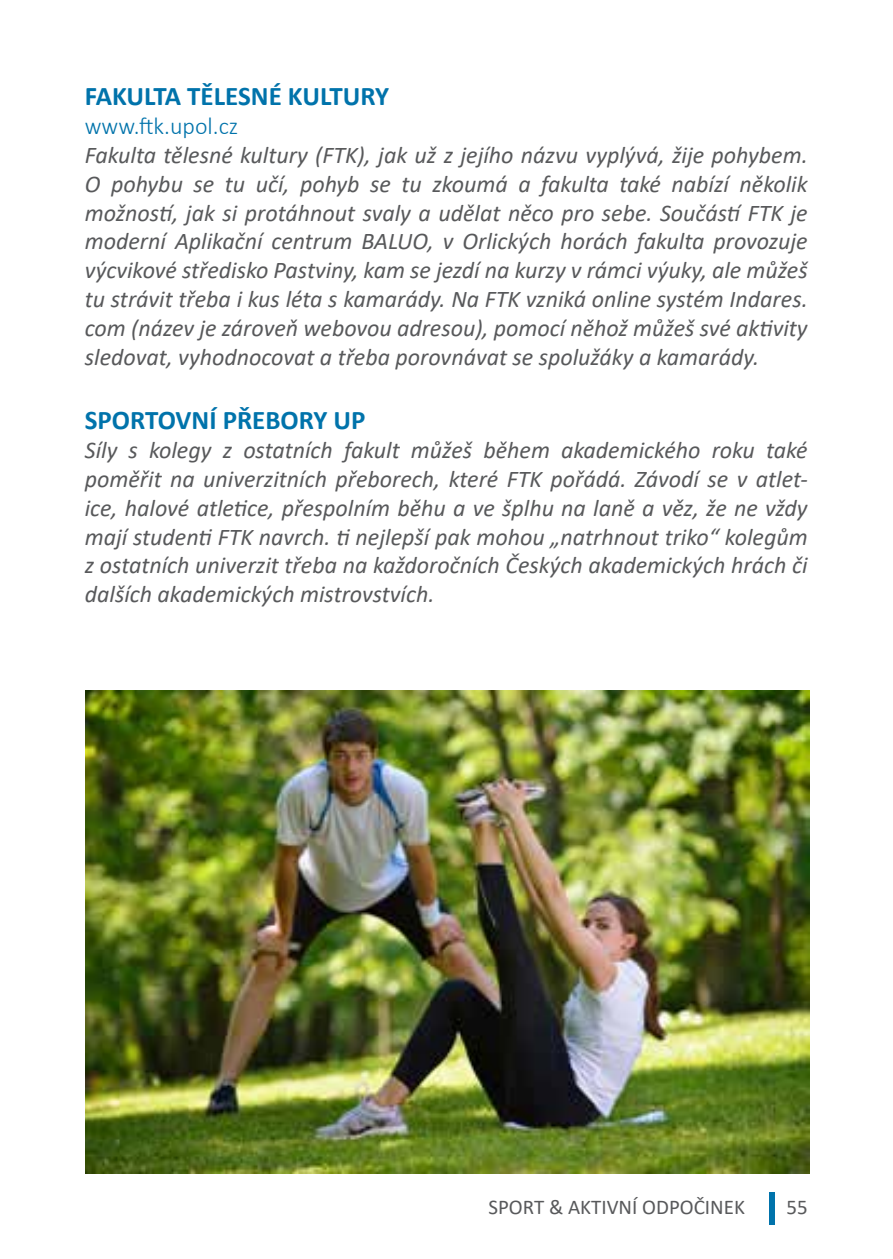
<style>
.page{position:relative;width:893px;height:1259px;background:#fff}
.page>*{position:absolute;margin:0;border:0;box-sizing:border-box;transform-origin:0 0}
.t1{font:700 27px "Calibri";color:#0073ab}
.t2{font:italic 24px/28.8px "Calibri";color:#58595b;text-align:justify}
.t3{font:300 24px "Calibri";color:#0073ab}
.t4{font:21px "Calibri";color:#58595b}
</style>
<div class="page">
<div style="left:769px;top:1191px;width:6px;height:33px;background:#0073ab"></div>
<img style="left:85px;top:690px;width:724px;height:484px">
<p class="t1" style="left:85px;top:77px;width:306px">FAKULTA TĚLESNÉ KULTURY</p>
<p class="t3" style="left:85px;top:111px;width:155px">www.ftk.upol.cz</p>
<p class="t2" style="left:85px;top:139px;width:724px">Fakulta tělesné kultury (FTK), jak už z jejího názvu vyplývá, žije pohybem.<br>O pohybu se tu učí, pohyb se tu zkoumá a fakulta také nabízí několik možností, jak si protáhnout svaly a udělat něco pro sebe. Součástí FTK je moderní Aplikační centrum BALUO, v Orlických horách fakulta provozuje výcvikové středisko Pastviny, kam se jezdí na kurzy v rámci výuky, ale můžeš tu strávit třeba i kus léta s kamarády. Na FTK vzniká online systém Indares. com (název je zároveň webovou adresou), pomocí něhož můžeš své aktivity sledovat, vyhodnocovat a třeba porovnávat se spolužáky a kamarády.</p>
<p class="t1" style="left:85px;top:401px;width:282px">SPORTOVNÍ PŘEBORY UP</p>
<p class="t2" style="left:85px;top:435px;width:724px">Síly s kolegy z ostatních fakult můžeš během akademického roku také poměřit na univerzitních přeborech, které FTK pořádá. Závodí se v atlet&shy;ice, halové atletice, přespolním běhu a ve šplhu na laně a věz, že ne vždy mají studenti FTK navrch. ti nejlepší pak mohou „natrhnout triko“ kolegům z ostatních univerzit třeba na každoročních Českých akademických hrách či dalších akademických mistrovstvích.</p>
<p class="t4" style="left:488px;top:1192px;width:258px">SPORT &amp; AKTIVNÍ ODPOČINEK</p>
<p class="t4" style="left:786px;top:1192px;width:23px">55</p>
</div>
